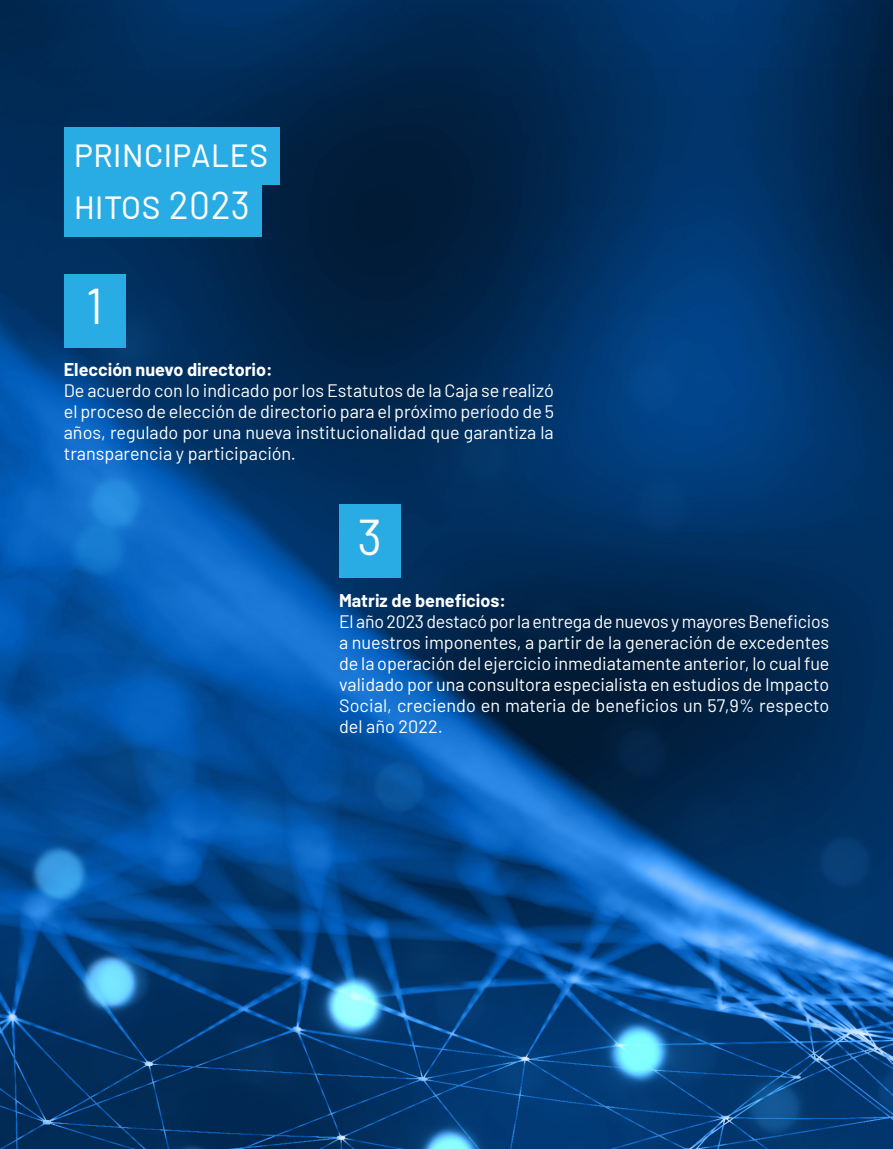
<style>
.page{position:relative;width:893px;height:1149px;background:#fff}
.page>*{position:absolute;margin:0;border:0;box-sizing:border-box;transform-origin:0 0}
.TITULILLOS{font:50.25px "Barlow";color:#fff;scale:.95 1}
.TITULILLOS-2{font:39px/52.5px "Barlow";letter-spacing:.015em;color:#fff;scale:.95 1}
.t1{font:18px/21px "Barlow";color:#fff;text-align:justify}
.t2{font:700 18px "Barlow";color:#fff}
</style>
<div class="page">
<img style="left:0;top:0;width:893px;height:1148px">
<div style="left:64px;top:128px;width:216px;height:57px;background:#29abe3"></div>
<div style="left:64px;top:179px;width:197px;height:57px;background:#29abe3"></div>
<div style="left:64px;top:273px;width:61px;height:74px;background:#29abe3"></div>
<div style="left:339px;top:504px;width:62px;height:74px;background:#29abe3"></div>
<p class="TITULILLOS-2" style="left:74px;top:123px;width:183px">PRINCIPALES<br>HITOS</p>
<p class="TITULILLOS-2" style="left:169px;top:176px;width:87px">2023</p>
<p class="TITULILLOS" style="left:86px;top:269px;width:19px">1</p>
<p class="t2" style="left:64px;top:356px;width:210px">Elección nuevo directorio:</p>
<p class="t1" style="left:64px;top:378px;width:492px">De acuerdo con lo indicado por los Estatutos de la Caja se realizó el proceso de elección de directorio para el próximo período de 5 años, regulado por una nueva institucionalidad que garantiza la transparencia y participación.</p>
<p class="TITULILLOS" style="left:358px;top:500px;width:27px">3</p>
<p class="t2" style="left:339px;top:587px;width:168px">Matriz de beneficios:</p>
<p class="t1" style="left:339px;top:609px;width:492px">El año 2023 destacó por la entrega de nuevos y mayores Beneficios a nuestros imponentes, a partir de la generación de excedentes de la operación del ejercicio inmediatamente anterior, lo cual fue validado por una consultora especialista en estudios de Impacto Social, creciendo en materia de beneficios un 57,9% respecto del año 2022.</p>
</div>
